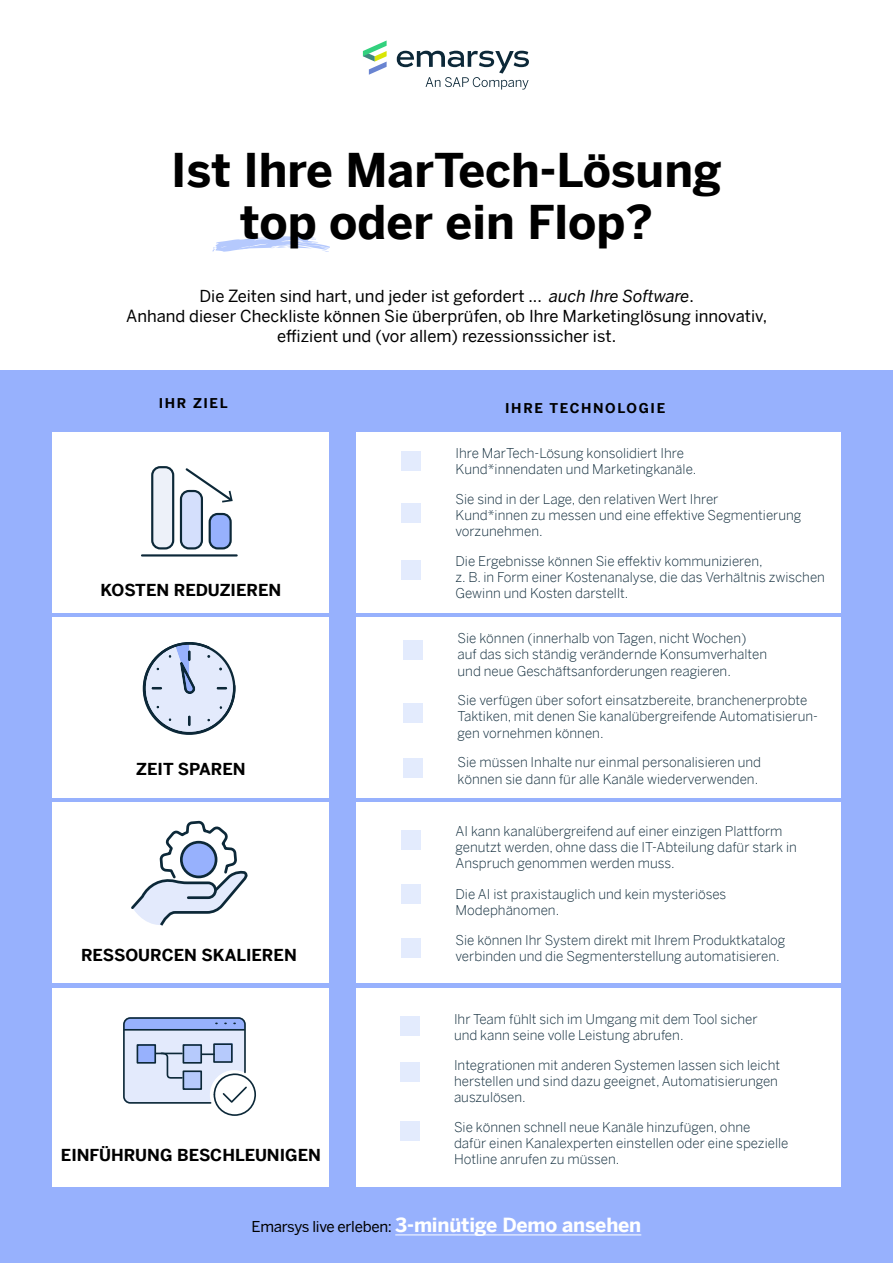
<style>
.page{position:relative;width:893px;height:1263px;background:#fff}
.page>*{position:absolute;margin:0;border:0;box-sizing:border-box;transform-origin:0 0}
.t1{font:700 46.5px/52.5px "Benton Sans";color:#000;text-align:center}
.t2{font:700 19.5px "Benton Sans";letter-spacing:-.01em;color:#fff}
.t3{font:16.5px/19.8px "Benton Sans";color:#000;text-align:center}
.t4{font:700 16.5px "Benton Sans";color:#000}
.t5{font:300 13.5px/16.2px "Benton Sans";color:#0c2838}
.t6{font:700 13.5px "Benton Sans";letter-spacing:.12em;color:#000}
.s1{font-style:italic}
.s2{font-weight:400;font-size:15px;color:#000}
</style>
<div class="page">
<div style="left:0;top:370px;width:893px;height:893px;background:#97b1fd"></div>
<div style="left:53px;top:433px;width:276px;height:180px;background:#fff"></div>
<div style="left:53px;top:617px;width:276px;height:181px;background:#fff"></div>
<div style="left:53px;top:802px;width:276px;height:180px;background:#fff"></div>
<div style="left:53px;top:988px;width:276px;height:198px;background:#fff"></div>
<div style="left:356px;top:433px;width:484px;height:180px;background:#fff"></div>
<div style="left:356px;top:617px;width:484px;height:181px;background:#fff"></div>
<div style="left:356px;top:802px;width:484px;height:180px;background:#fff"></div>
<div style="left:356px;top:988px;width:484px;height:198px;background:#fff"></div>
<svg style="left:212px;top:236px;width:118px;height:16px"></svg>
<hr style="left:395px;top:1234px;width:246px;height:1px;background:#fff">
<svg style="left:363px;top:40px;width:24px;height:35px"></svg>
<svg style="left:397px;top:51px;width:132px;height:39px"></svg>
<div style="left:152px;top:467px;width:21px;height:81px;background:#edf1f9;border-radius:8px"></div>
<div style="left:151px;top:466px;width:23px;height:83px;border:2px solid #0c2838;border-radius:8px"></div>
<div style="left:181px;top:491px;width:21px;height:57px;background:#d4dffc;border-radius:8px"></div>
<div style="left:180px;top:490px;width:23px;height:59px;border:2px solid #0c2838;border-radius:8px"></div>
<div style="left:210px;top:514px;width:21px;height:34px;background:#97b1fd;border-radius:8px"></div>
<div style="left:209px;top:513px;width:23px;height:36px;border:2px solid #0c2838;border-radius:8px"></div>
<hr style="left:142px;top:554px;width:95px;height:2px;background:#0c2838">
<svg style="left:184px;top:468px;width:49px;height:35px"></svg>
<svg style="left:143px;top:642px;width:93px;height:93px"></svg>
<svg style="left:131px;top:820px;width:117px;height:106px"></svg>
<div style="left:180px;top:841px;width:37px;height:37px;border:3px solid #0c2838;border-radius:50%"></div>
<svg style="left:123px;top:1017px;width:133px;height:99px"></svg>
<div style="left:401px;top:451px;width:20px;height:20px;background:#e3ebfd"></div>
<div style="left:401px;top:503px;width:20px;height:20px;background:#e3ebfd"></div>
<div style="left:401px;top:560px;width:20px;height:20px;background:#e3ebfd"></div>
<div style="left:404px;top:641px;width:19px;height:19px;background:#e3ebfd"></div>
<div style="left:404px;top:703px;width:19px;height:19px;background:#e3ebfd"></div>
<div style="left:404px;top:758px;width:19px;height:20px;background:#e3ebfd"></div>
<div style="left:401px;top:830px;width:20px;height:20px;background:#e3ebfd"></div>
<div style="left:401px;top:885px;width:20px;height:19px;background:#e3ebfd"></div>
<div style="left:401px;top:938px;width:20px;height:19px;background:#e3ebfd"></div>
<div style="left:400px;top:1016px;width:19px;height:20px;background:#e3ebfd"></div>
<div style="left:400px;top:1062px;width:19px;height:20px;background:#e3ebfd"></div>
<div style="left:400px;top:1121px;width:19px;height:19px;background:#e3ebfd"></div>
<h1 class="t1" style="left:171px;top:144px;width:552px">Ist Ihre MarTech-Lösung top oder ein Flop?</h1>
<p class="t3" style="left:126px;top:288px;width:643px">Die Zeiten sind hart, und jeder ist gefordert ... <span class="s1">auch Ihre Software</span>.<br>Anhand dieser Checkliste können Sie überprüfen, ob Ihre Marketinglösung innovativ, effizient und (vor allem) rezessionssicher ist.</p>
<p class="t6" style="left:159px;top:396px;width:70px">IHR ZIEL</p>
<p class="t4" style="left:101px;top:581px;width:182px">KOSTEN REDUZIEREN</p>
<p class="t4" style="left:136px;top:760px;width:111px">ZEIT SPAREN</p>
<p class="t4" style="left:81px;top:946px;width:217px">RESSOURCEN SKALIEREN</p>
<p class="t4" style="left:61px;top:1145px;width:262px">EINFÜHRUNG BESCHLEUNIGEN</p>
<p class="t6" style="left:505px;top:400px;width:162px">IHRE TECHNOLOGIE</p>
<p class="t5" style="left:455px;top:446px;width:242px">Ihre MarTech-Lösung konsolidiert Ihre<br>Kund*innendaten und Marketingkanäle.</p>
<p class="t5" style="left:455px;top:492px;width:347px">Sie sind in der Lage, den relativen Wert Ihrer<br>Kund*innen zu messen und eine effektive Segmentierung vorzunehmen.</p>
<p class="t5" style="left:455px;top:551px;width:371px">Die Ergebnisse können Sie effektiv kommunizieren,<br>z. B. in Form einer Kostenanalyse, die das Verhältnis zwischen<br>Gewinn und Kosten darstellt.</p>
<p class="t5" style="left:458px;top:631px;width:311px">Sie können (innerhalb von Tagen, nicht Wochen) auf das sich ständig verändernde Konsumverhalten und neue Geschäftsanforderungen reagieren.</p>
<p class="t5" style="left:458px;top:693px;width:362px">Sie verfügen über sofort einsatzbereite, branchenerprobte<br>Taktiken, mit denen Sie kanalübergreifende Automatisierun&shy;gen vornehmen können.</p>
<p class="t5" style="left:458px;top:755px;width:305px">Sie müssen Inhalte nur einmal personalisieren und können sie dann für alle Kanäle wiederverwenden.</p>
<p class="t5" style="left:455px;top:824px;width:343px">AI kann kanalübergreifend auf einer einzigen Plattform genutzt werden, ohne dass die IT-Abteilung dafür stark in<br>Anspruch genommen werden muss.</p>
<p class="t5" style="left:455px;top:887px;width:272px">Die AI ist praxistauglich und kein mysteriöses<br>Modephänomen.</p>
<p class="t5" style="left:455px;top:933px;width:331px">Sie können Ihr System direkt mit Ihrem Produktkatalog verbinden und die Segmenterstellung automatisieren.</p>
<p class="t5" style="left:454px;top:1012px;width:305px">Ihr Team fühlt sich im Umgang mit dem Tool sicher und kann seine volle Leistung abrufen.</p>
<p class="t5" style="left:454px;top:1058px;width:328px">Integrationen mit anderen Systemen lassen sich leicht herstellen und sind dazu geeignet, Automatisierungen auszulösen.</p>
<p class="t5" style="left:454px;top:1120px;width:336px">Sie können schnell neue Kanäle hinzufügen, ohne<br>dafür einen Kanalexperten einstellen oder eine spezielle<br>Hotline anrufen zu müssen.</p>
<h2 class="t2" style="left:252px;top:1214px;width:391px"><span class="s2">Emarsys live erleben:</span> 3-minütige Demo ansehen</h2>
</div>
